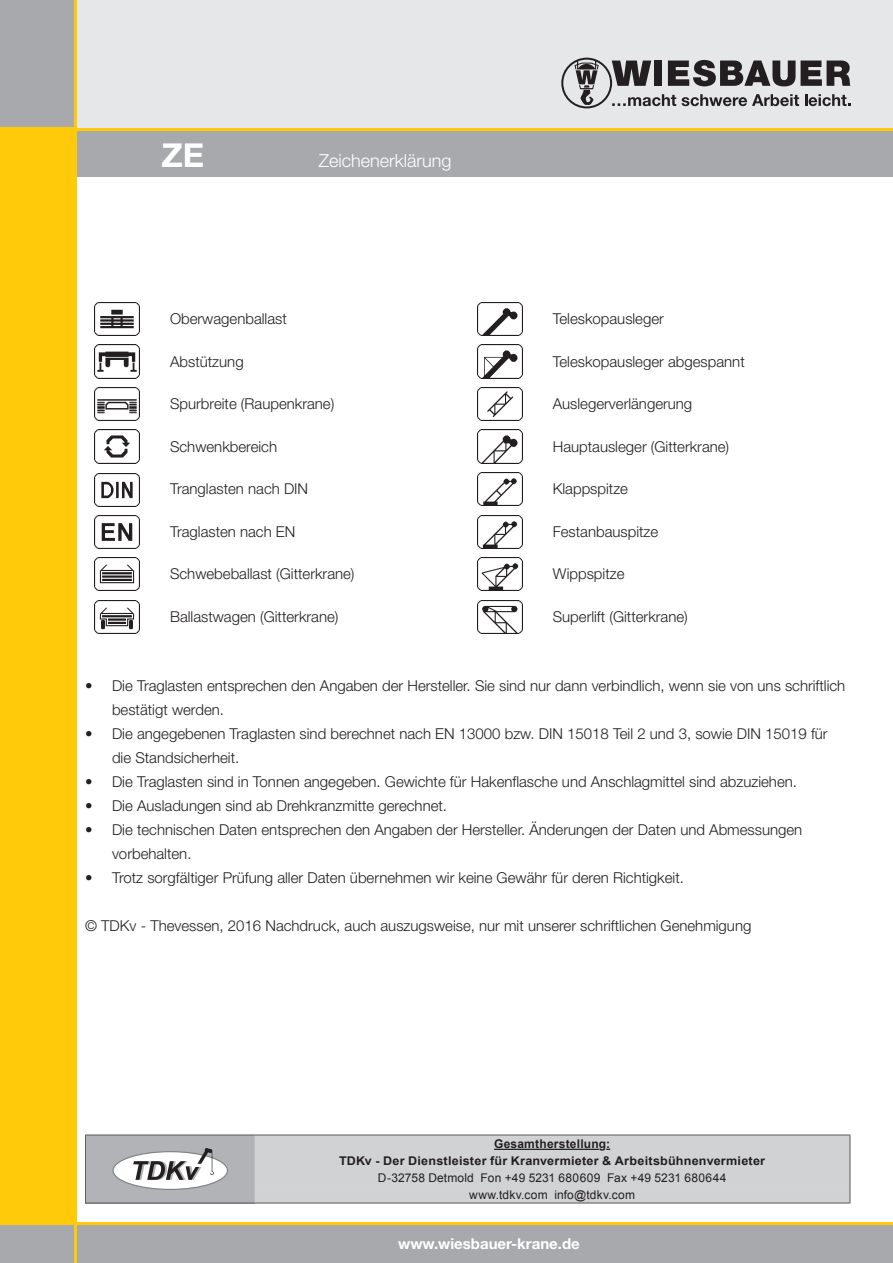
<style>
.page{position:relative;width:893px;height:1263px;background:#fff}
.page>*{position:absolute;margin:0;border:0;box-sizing:border-box;transform-origin:0 0}
.t1{font:700 33px "Helvetica Neue LT Std";color:#fff}
.t2{font:300 18px "Helvetica Neue LT Pro";color:#fff}
.t3{font:300 15px/24px "Helvetica Neue LT Pro";color:#231f20}
.t4{font:700 15px "Helvetica Neue LT Std";color:#fff}
.t5{font:700 12px/16.8px "Arial";letter-spacing:.02em;color:#231f20;text-align:center}
.t6{font:12px/16.8px "Arial";letter-spacing:.015em;color:#231f20;text-align:center}
</style>
<div class="page">
<div style="left:0;top:1223px;width:893px;height:40px;background:#a8a9ad"></div>
<div style="left:77px;top:128px;width:816px;height:49px;background:#a8a9ad"></div>
<div style="left:77px;top:0;width:816px;height:128px;background:#e6e7e9"></div>
<svg style="left:561px;top:58px;width:289px;height:50px"></svg>
<div style="left:0;top:0;width:74px;height:128px;background:#a8a9ad"></div>
<hr style="left:74px;top:0;width:3px;height:1263px;background:#feca0a">
<div style="left:0;top:128px;width:77px;height:1096px;background:#feca0a"></div>
<hr style="left:77px;top:128px;width:816px;height:3px;background:#feca0a">
<hr style="left:0;top:1223px;width:893px;height:2px;background:#feca0a">
<img style="left:94px;top:302px;width:45px;height:33px">
<img style="left:477px;top:302px;width:45px;height:33px">
<img style="left:94px;top:345px;width:45px;height:33px">
<img style="left:477px;top:345px;width:45px;height:33px">
<img style="left:94px;top:387px;width:45px;height:33px">
<img style="left:477px;top:387px;width:45px;height:33px">
<img style="left:94px;top:430px;width:45px;height:33px">
<img style="left:477px;top:430px;width:45px;height:33px">
<img style="left:94px;top:473px;width:45px;height:33px">
<img style="left:477px;top:472px;width:45px;height:34px">
<img style="left:94px;top:515px;width:45px;height:33px">
<img style="left:477px;top:515px;width:45px;height:33px">
<img style="left:94px;top:557px;width:45px;height:34px">
<img style="left:477px;top:557px;width:45px;height:34px">
<img style="left:94px;top:600px;width:45px;height:33px">
<img style="left:477px;top:600px;width:45px;height:33px">
<div style="left:85px;top:1135px;width:170px;height:68px;background:#b2b3b7"></div>
<hr style="left:255px;top:1203px;width:595px;height:1px;background:#57585a">
<hr style="left:86px;top:1134px;width:169px;height:1px;background:#57585a">
<svg style="left:85px;top:1134px;width:1px;height:69px"></svg>
<hr style="left:86px;top:1203px;width:169px;height:1px;background:#57585a">
<div style="left:113px;top:1152px;width:114px;height:37px;background:#fff;border-radius:50%"></div>
<div style="left:113px;top:1151px;width:115px;height:39px;border:1px solid #808285;border-radius:50%"></div>
<svg style="left:133px;top:1148px;width:81px;height:32px"></svg>
<div style="left:255px;top:1134px;width:596px;height:69px;background:#d1d2d4"></div>
<h1 class="t1" style="left:162px;top:135px;width:44px">ZE</h1>
<p class="t2" style="left:319px;top:149px;width:134px">Zeichenerklärung</p>
<p class="t3" style="left:170px;top:307px;width:118px">Oberwagenballast</p>
<p class="t3" style="left:553px;top:307px;width:113px">Teleskopausleger</p>
<p class="t3" style="left:170px;top:349px;width:75px">Abstützung</p>
<p class="t3" style="left:553px;top:349px;width:193px">Teleskopausleger abgespannt</p>
<p class="t3" style="left:170px;top:392px;width:166px">Spurbreite (Raupenkrane)</p>
<p class="t3" style="left:553px;top:392px;width:141px">Auslegerverlängerung</p>
<p class="t3" style="left:170px;top:434px;width:108px">Schwenkbereich</p>
<p class="t3" style="left:553px;top:434px;width:178px">Hauptausleger (Gitterkrane)</p>
<p class="t3" style="left:170px;top:477px;width:140px">Tranglasten nach DIN</p>
<p class="t3" style="left:553px;top:477px;width:77px">Klappspitze</p>
<p class="t3" style="left:170px;top:519px;width:127px">Traglasten nach EN</p>
<p class="t3" style="left:553px;top:519px;width:107px">Festanbauspitze</p>
<p class="t3" style="left:170px;top:562px;width:186px">Schwebeballast (Gitterkrane)</p>
<p class="t3" style="left:553px;top:562px;width:73px">Wippspitze</p>
<p class="t3" style="left:170px;top:604px;width:170px">Ballastwagen (Gitterkrane)</p>
<p class="t3" style="left:553px;top:604px;width:137px">Superlift (Gitterkrane)</p>
<p class="t3" style="left:112px;top:673px;width:735px;text-indent:-27px">• Die Traglasten entsprechen den Angaben der Hersteller. Sie sind nur dann verbindlich, wenn sie von uns schriftlich bestätigt werden.</p>
<p class="t3" style="left:112px;top:721px;width:717px;text-indent:-27px">• Die angegebenen Traglasten sind berechnet nach EN 13000 bzw. DIN 15018 Teil 2 und 3, sowie DIN 15019 für die Standsicherheit.</p>
<p class="t3" style="left:85px;top:769px;width:713px">• Die Traglasten sind in Tonnen angegeben. Gewichte für Hakenflasche und Anschlagmittel sind abzuziehen.</p>
<p class="t3" style="left:85px;top:793px;width:364px">• Die Ausladungen sind ab Drehkranzmitte gerechnet.</p>
<p class="t3" style="left:112px;top:817px;width:692px;text-indent:-27px">• Die technischen Daten entsprechen den Angaben der Hersteller. Änderungen der Daten und Abmessungen vorbehalten.</p>
<p class="t3" style="left:85px;top:865px;width:600px">• Trotz sorgfältiger Prüfung aller Daten übernehmen wir keine Gewähr für deren Richtigkeit.</p>
<p class="t3" style="left:85px;top:913px;width:668px">© TDKv - Thevessen, 2016 Nachdruck, auch auszugsweise, nur mit unserer schriftlichen Genehmigung</p>
<p class="t5" style="left:339px;top:1136px;width:428px">Gesamtherstellung:<br>TDKv - Der Dienstleister für Kranvermieter &amp; Arbeitsbühnenvermieter</p>
<p class="t6" style="left:378px;top:1169px;width:350px">D-32758 Detmold Fon +49 5231 680609 Fax +49 5231 680644 www.tdkv.com info@tdkv.com</p>
<p class="t4" style="left:398px;top:1234px;width:183px">www.wiesbauer-krane.de</p>
</div>
